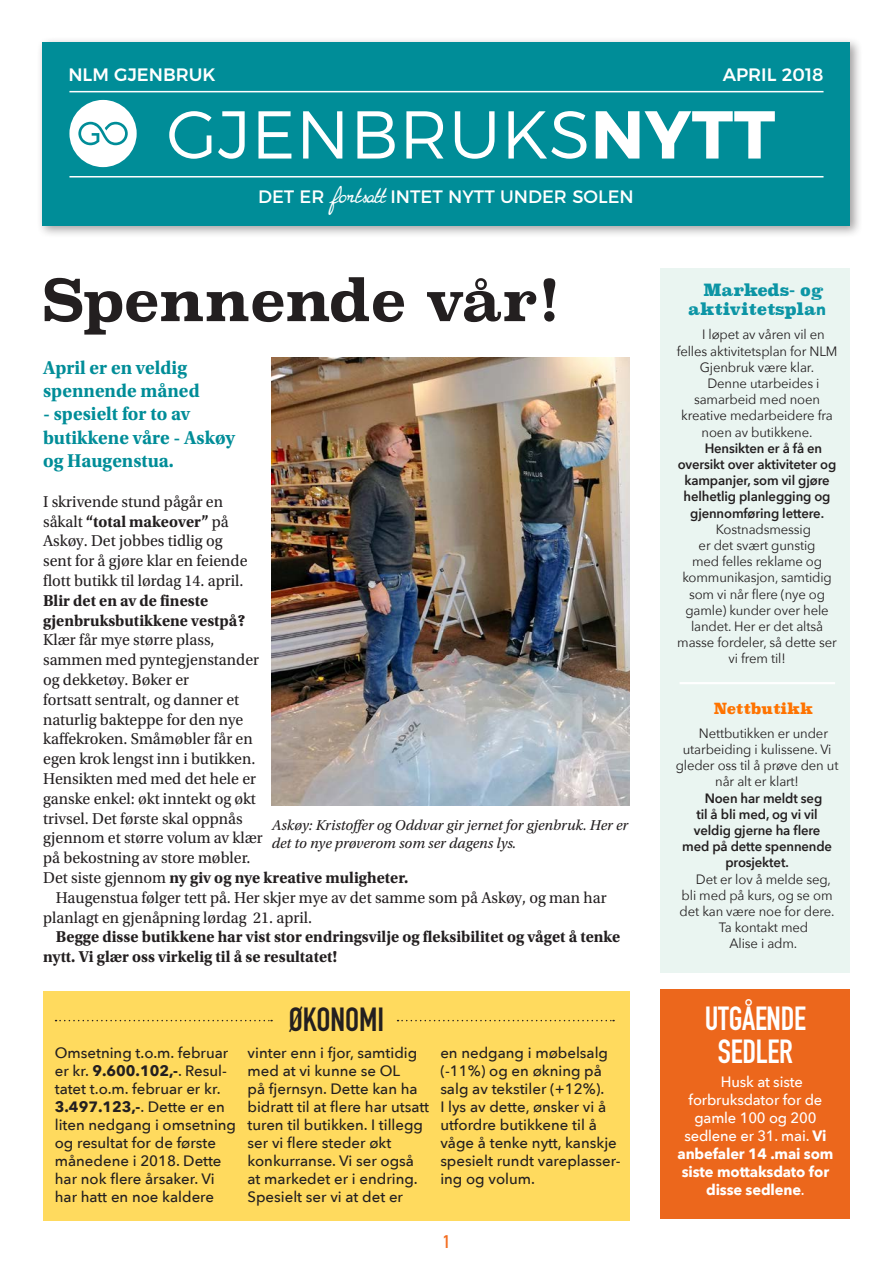
<style>
.page{position:relative;width:893px;height:1263px;background:#fff}
.page>*{position:absolute;margin:0;border:0;box-sizing:border-box;transform-origin:0 0}
.t1{font:300 67.5px "Montserrat";letter-spacing:.01em;color:#fff}
.t2{font:700 57px "Superclarendon";letter-spacing:-.01em;color:#231f20}
.t3{font:700 33px/33px "DIN Condensed";letter-spacing:-.01em;color:#fff;text-align:center}
.t4{font:700 33px "DIN Condensed";color:#231f20}
.t5{font:700 19.5px/23.4px "Utopia Std";color:#008d98}
.t6{font:18px "Montserrat";color:#fff}
.t7{font:500 18px "Montserrat";color:#fff}
.t8{font:700 18px "DIN Condensed";color:#f36e21}
.t9{font:16.5px/19.8px "Utopia Std";color:#231f20}
.t10{font:700 16.5px/19.8px "Utopia Std";color:#231f20}
.t11{font:900 16.5px/19.8px "Superclarendon";letter-spacing:-.01em;color:#0c95a5;text-align:right}
.t12{font:500 15px/18px "Avenir Next";color:#231f20}
.t13{font:italic 15px/18px "Utopia Std";color:#231f20}
.t14{font:500 15px "Avenir Next";letter-spacing:-.01em;color:#fff}
.t15{font:700 15px "Avenir Next";letter-spacing:-.01em;color:#fff}
.t16{font:900 15px "Superclarendon";letter-spacing:-.01em;color:#ff7300}
.t17{font:13.5px "Avenir Next";letter-spacing:-.01em;color:#231f20}
.t18{font:600 13.5px "Avenir Next";letter-spacing:-.01em;color:#231f20}
.s1{font-weight:700}
.s2{font-family:"Noemie Script";font-style:italic}
.s3{font-weight:400}
.s4{font-family:"Avenir Next";font-weight:700}
.s5{font-weight:500}
</style>
<div class="page">
<div style="left:660px;top:268px;width:190px;height:704px;background:#eaf5f1"></div>
<div style="left:43px;top:991px;width:587px;height:229px;background:#ffda5e"></div>
<div style="left:660px;top:989px;width:190px;height:230px;background:#ec671c"></div>
<svg style="left:56px;top:1020px;width:216px;height:1px"></svg>
<svg style="left:398px;top:1020px;width:216px;height:1px"></svg>
<div style="left:37px;top:36px;width:826px;height:202px;background:#231f20;opacity:.42"></div>
<div style="left:43px;top:42px;width:807px;height:184px;background:#008d98"></div>
<hr style="left:69px;top:91px;width:754px;height:1px;background:#fff">
<hr style="left:69px;top:176px;width:754px;height:1px;background:#fff">
<div style="left:69px;top:100px;width:68px;height:67px;background:#fff;border-radius:50%"></div>
<svg style="left:78px;top:122px;width:50px;height:23px"></svg>
<hr style="left:679px;top:682px;width:156px;height:2px;background:#fff">
<img style="left:272px;top:357px;width:358px;height:449px">
<p class="t7" style="left:68px;top:60px;width:149px">NLM GJENBRUK</p>
<p class="t7" style="left:723px;top:60px;width:102px">APRIL 2018</p>
<h1 class="t1" style="left:167px;top:82px;width:610px">GJENBRUKS<span class="s1">NYTT</span></h1>
<p class="t6" style="left:258px;top:182px;width:377px">DET ER <span class="s2">fortsatt</span>INTET NYTT UNDER SOLEN</p>
<h2 class="t2" style="left:43px;top:258px;width:520px">Spennende vår!</h2>
<h3 class="t5" style="left:43px;top:356px;width:158px">April er en veldig spennende måned</h3>
<h3 class="t5" style="left:43px;top:402px;width:194px">- spesielt for to av butikkene våre - Askøy og Haugenstua.</h3>
<p class="t9" style="left:43px;top:492px;width:206px">I skrivende stund pågår en såkalt <span class="s1">“total makeover”</span> på<br>Askøy. Det jobbes tidlig og sent for å gjøre klar en feiende flott butikk til lørdag 14. april.</p>
<p class="t10" style="left:43px;top:591px;width:204px">Blir det en av de fineste gjenbruksbutikkene vestpå?</p>
<p class="t9" style="left:43px;top:630px;width:173px">Klær får mye større plass,</p>
<p class="t9" style="left:43px;top:650px;width:217px">sammen med pyntegjenstander</p>
<p class="t9" style="left:43px;top:670px;width:147px">og dekketøy. Bøker er</p>
<p class="t9" style="left:43px;top:690px;width:198px">fortsatt sentralt, og danner et</p>
<p class="t9" style="left:43px;top:710px;width:202px">naturlig bakteppe for den nye</p>
<p class="t9" style="left:43px;top:729px;width:211px">kaffekroken. Småmøbler får en</p>
<p class="t9" style="left:43px;top:749px;width:214px">egen krok lengst inn i butikken.</p>
<p class="t9" style="left:43px;top:769px;width:215px">Hensikten med med det hele er</p>
<p class="t9" style="left:43px;top:789px;width:214px">ganske enkel: økt inntekt og økt</p>
<p class="t9" style="left:43px;top:809px;width:201px">trivsel. Det første skal oppnås</p>
<p class="t9" style="left:43px;top:828px;width:221px">gjennom et større volum av klær</p>
<p class="t9" style="left:43px;top:848px;width:209px">på bekostning av store møbler.</p>
<p class="t10" style="left:43px;top:868px;width:367px"><span class="s3">Det siste gjennom</span> ny giv og nye kreative muligheter.</p>
<p class="t9" style="left:56px;top:888px;width:552px">Haugenstua følger tett på. Her skjer mye av det samme som på Askøy, og man har</p>
<p class="t9" style="left:43px;top:908px;width:271px">planlagt en gjenåpning lørdag 21. april.</p>
<p class="t10" style="left:43px;top:927px;width:579px;text-indent:13px">Begge disse butikkene har vist stor endringsvilje og fleksibilitet og våget å tenke nytt. Vi glær oss virkelig til å se resultatet!</p>
<p class="t13" style="left:272px;top:816px;width:358px">Askøy: Kristoffer og Oddvar gir jernet for gjenbruk. Her er det to nye prøverom som ser dagens lys.</p>
<p class="t11" style="left:688px;top:281px;width:139px">Markeds- og aktivitetspla<span class="s4">n</span></p>
<p class="t17" style="left:702px;top:323px;width:124px">I løpet av våren vil en</p>
<p class="t17" style="left:677px;top:339px;width:162px">felles aktivitetsplan for NLM</p>
<p class="t17" style="left:700px;top:356px;width:116px">Gjenbruk være klar.</p>
<p class="t17" style="left:707px;top:372px;width:113px">Denne utarbeides i</p>
<p class="t17" style="left:694px;top:388px;width:127px">samarbeid med noen</p>
<p class="t17" style="left:681px;top:404px;width:153px">kreative medarbeidere fra</p>
<p class="t17" style="left:702px;top:420px;width:112px">noen av butikkene.</p>
<p class="t18" style="left:705px;top:436px;width:119px">Hensikten er å få en</p>
<p class="t18" style="left:678px;top:453px;width:160px">oversikt over aktiviteter og</p>
<p class="t18" style="left:684px;top:469px;width:147px">kampanjer, som vil gjøre</p>
<p class="t18" style="left:684px;top:485px;width:148px">helhetlig planlegging og</p>
<p class="t18" style="left:690px;top:501px;width:135px">gjennomføring lettere.</p>
<p class="t17" style="left:716px;top:518px;width:97px">Kostnadsmessig</p>
<p class="t17" style="left:699px;top:534px;width:118px">er det svært gunstig</p>
<p class="t17" style="left:692px;top:550px;width:132px">med felles reklame og</p>
<p class="t17" style="left:682px;top:566px;width:151px">kommunikasjon, samtidig</p>
<p class="t17" style="left:689px;top:582px;width:138px">som vi når flere (nye og</p>
<p class="t17" style="left:685px;top:599px;width:145px">gamle) kunder over hele</p>
<p class="t17" style="left:691px;top:615px;width:134px">landet. Her er det altså</p>
<p class="t17" style="left:677px;top:631px;width:161px">masse fordeler, så dette ser</p>
<p class="t17" style="left:728px;top:647px;width:59px">vi frem til!</p>
<p class="t16" style="left:714px;top:698px;width:101px">Nettbutikk</p>
<p class="t17" style="left:699px;top:722px;width:131px">Nettbutikken er under</p>
<p class="t17" style="left:683px;top:738px;width:150px">utarbeiding i kulissene. Vi</p>
<p class="t17" style="left:676px;top:754px;width:164px">gleder oss til å prøve den ut</p>
<p class="t17" style="left:715px;top:770px;width:85px">når alt er klart!</p>
<p class="t18" style="left:705px;top:786px;width:119px">Noen har meldt seg</p>
<p class="t18" style="left:696px;top:802px;width:123px">til å bli med, og vi vil</p>
<p class="t18" style="left:694px;top:819px;width:128px">veldig gjerne ha flere</p>
<p class="t18" style="left:682px;top:835px;width:151px">med på dette spennende</p>
<p class="t18" style="left:725px;top:851px;width:65px">prosjektet.</p>
<p class="t17" style="left:696px;top:867px;width:137px">Det er lov å melde seg,</p>
<p class="t17" style="left:682px;top:884px;width:152px">bli med på kurs, og se om</p>
<p class="t17" style="left:680px;top:900px;width:156px">det kan være noe for dere.</p>
<p class="t17" style="left:719px;top:916px;width:91px">Ta kontakt med</p>
<p class="t17" style="left:730px;top:932px;width:69px">Alise i adm.</p>
<h3 class="t4" style="left:289px;top:997px;width:97px">ØKONOMI</h3>
<h3 class="t3" style="left:705px;top:1001px;width:103px">UTGÅENDE<br>SEDLER</h3>
<p class="t14" style="left:721px;top:1069px;width:83px">Husk at siste</p>
<p class="t14" style="left:689px;top:1087px;width:135px">forbruksdator for de</p>
<p class="t14" style="left:694px;top:1105px;width:124px">gamle 100 og 200</p>
<p class="t14" style="left:684px;top:1123px;width:144px">sedlene er 31. mai. <span class="s1">Vi</span></p>
<p class="t15" style="left:677px;top:1140px;width:157px">anbefaler 14 .mai som</p>
<p class="t15" style="left:682px;top:1158px;width:149px">siste mottaksdato for</p>
<p class="t15" style="left:706px;top:1176px;width:100px">disse sedlene<span class="s5">.</span></p>
<p class="t12" style="left:55px;top:1043px;width:183px">Omsetning t.o.m. februar er kr. <span class="s1">9.600.102,-</span>. Resul&shy;tatet t.o.m. februar er kr.<br><span class="s1">3.497.123,-</span>. Dette er en liten nedgang i omsetning og resultat for de første månedene i 2018. Dette har nok flere årsaker. Vi har hatt en noe kaldere</p>
<p class="t12" style="left:248px;top:1043px;width:183px">vinter enn i fjor, samtidig med at vi kunne se OL<br>på fjernsyn. Dette kan ha bidratt til at flere har utsatt turen til butikken. I tillegg ser vi flere steder økt konkurranse. Vi ser også at markedet er i endring.<br>Spesielt ser vi at det er</p>
<p class="t12" style="left:440px;top:1043px;width:182px">en nedgang i møbelsalg (-11%) og en økning på salg av tekstiler (+12%).<br>I lys av dette, ønsker vi å utfordre butikkene til å våge å tenke nytt, kanskje spesielt rundt vareplasser&shy;ing og volum.</p>
<p class="t8" style="left:443px;top:1230px;width:8px">1</p>
</div>
